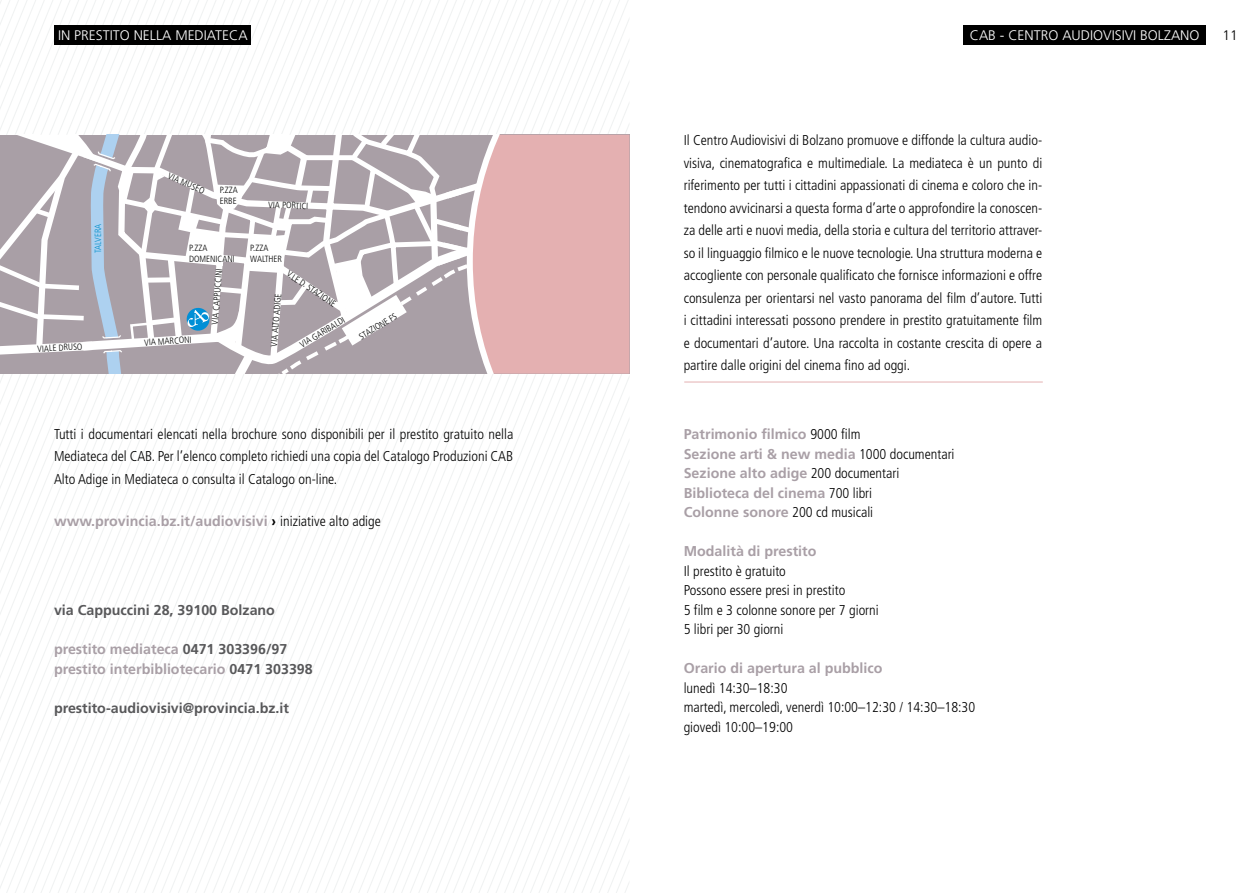
<style>
.page{position:relative;width:1259px;height:893px;background:#fff}
.page>*{position:absolute;margin:0;border:0;box-sizing:border-box;transform-origin:0 0}
.t1{font:300 condensed 14.25px/22.5px "Frutiger";color:#000}
.t2{font:700 14.25px/19.5px "Frutiger";color:#a99fa6}
.t3{font:700 14.25px "Frutiger";color:#58585a}
.t4{font:300 13.8px "Frutiger";color:#fff}
.t5{font:300 13.8px "Frutiger";color:#000}
.t6{font:300 condensed 9px/10.9px "Frutiger";color:#000}
.t7{font:300 condensed 9px "Frutiger";color:#008fcb}
.s1{color:#000}
.s2{font-weight:300;font-stretch:condensed;color:#000}
.s3{color:#58585a}
</style>
<div class="page">
<svg style="left:0;top:0;width:629px;height:893px"></svg>
<div style="left:963px;top:26px;width:242px;height:19px;background:#000"></div>
<hr style="left:684px;top:382px;width:358px;height:1px;background:#e4b0b1">
<svg style="left:0;top:135px;width:629px;height:239px"></svg>
<div style="left:54px;top:26px;width:197px;height:19px;background:#000"></div>
<p class="t4" style="left:58px;top:28px;width:191px">IN PRESTITO NELLA ME DIATECA</p>
<p class="t6" style="left:170px;top:171px;width:40px;rotate:23deg">VIA MUSEO</p>
<p class="t6" style="left:220px;top:185px;width:20px">P.ZZA<br>ERBE</p>
<p class="t6" style="left:268px;top:199px;width:42px;rotate:2deg">VIA PORTICI</p>
<p class="t7" style="left:93px;top:253px;width:31px;rotate:-90deg">TALVERA</p>
<p class="t6" style="left:37px;top:343px;width:47px;rotate:-3deg">VIALE DRUSO</p>
<p class="t6" style="left:189px;top:242px;width:47px">P.ZZA<br>DOMENICANI</p>
<p class="t6" style="left:250px;top:243px;width:33px">P.ZZA<br>WALTHER</p>
<p class="t6" style="left:144px;top:337px;width:49px;rotate:-4deg">VIA MARCONI</p>
<p class="t6" style="left:210px;top:324px;width:58px;rotate:-86deg">VIA CAPPUCCINI</p>
<p class="t6" style="left:290px;top:269px;width:58px;rotate:33deg">V.LE D. STAZIONE</p>
<p class="t6" style="left:298px;top:340px;width:52px;rotate:-30deg">VIA GARIBALDI</p>
<p class="t6" style="left:269px;top:346px;width:54px;rotate:-86deg">VIA ALTO ADIGE</p>
<p class="t6" style="left:357px;top:333px;width:44px;rotate:-32deg">STAZIONE FS</p>
<p class="t1" style="left:54px;top:423px;width:461px;text-align:justify">Tutti i documentari elencati nella brochure sono disponibili per il prestito gratuito nella Mediateca del CAB. Per l’elenco completo richiedi una copia del Catalogo Produzioni CAB Alto Adige in Mediateca o consulta il Catalogo on-line.</p>
<p class="t2" style="left:54px;top:511px;width:328px">www.provincia.bz.it/audiovisivi <span class="s1">›</span> <span class="s2">iniziative alto adige</span></p>
<p class="t3" style="left:54px;top:602px;width:222px">via Cappuccini 28, 39100 Bolzano</p>
<p class="t2" style="left:54px;top:640px;width:260px">prestito mediateca <span class="s3">0471 303396/97 </span>prestito interbibliotecario <span class="s3">0471 303398</span></p>
<p class="t3" style="left:54px;top:700px;width:236px">prestito-audiovisivi@provincia.bz.it</p>
<p class="t4" style="left:969px;top:27px;width:231px">CAB - CE NTRO AUDIOVISIVI BOLZANO</p>
<p class="t5" style="left:1222px;top:27px;width:17px">11</p>
<p class="t1" style="left:684px;top:129px;width:360px;text-align:justify">Il Centro Audiovisivi di Bolzano promuove e diffonde la cultura audio&shy;visiva, cinematografica e multimediale. La mediateca è un punto di riferimento per tutti i cittadini appassionati di cinema e coloro che in&shy;tendono avvicinarsi a questa forma d’arte o approfondire la conoscen&shy;za delle arti e nuovi media, della storia e cultura del territorio attraver&shy;so il linguaggio filmico e le nuove tecnologie. Una struttura moderna e accogliente con personale qualificato che fornisce informazioni e offre consulenza per orientarsi nel vasto panorama del film d’autore. Tutti i cittadini interessati possono prendere in prestito gratuitamente film e documentari d’autore. Una raccolta in costante crescita di opere a partire dalle origini del cinema fino ad oggi.</p>
<p class="t2" style="left:684px;top:424px;width:272px">Patrimonio filmico <span class="s2">9000 film<br></span>Sezione arti &amp; new media <span class="s2">1000 documentari </span>Sezione alto adige <span class="s2">200 documentari </span>Biblioteca del cinema <span class="s2">700 libri<br></span>Colonne sonore <span class="s2">200 cd musicali</span></p>
<p class="t2" style="left:684px;top:541px;width:134px">Modalità di prestito</p>
<p class="t1" style="left:684px;top:561px;width:196px;line-height:19.5px">Il prestito è gratuito<br>Possono essere presi in prestito<br>5 film e 3 colonne sonore per 7 giorni<br>5 libri per 30 giorni</p>
<p class="t2" style="left:684px;top:658px;width:200px">Orario di apertura al pubblico</p>
<p class="t1" style="left:684px;top:678px;width:293px;line-height:19.5px">lunedì 14:30–18:30<br>martedì, mercoledì, venerdì 10:00–12:30 / 14:30–18:30 giovedì 10:00–19:00</p>
</div>
